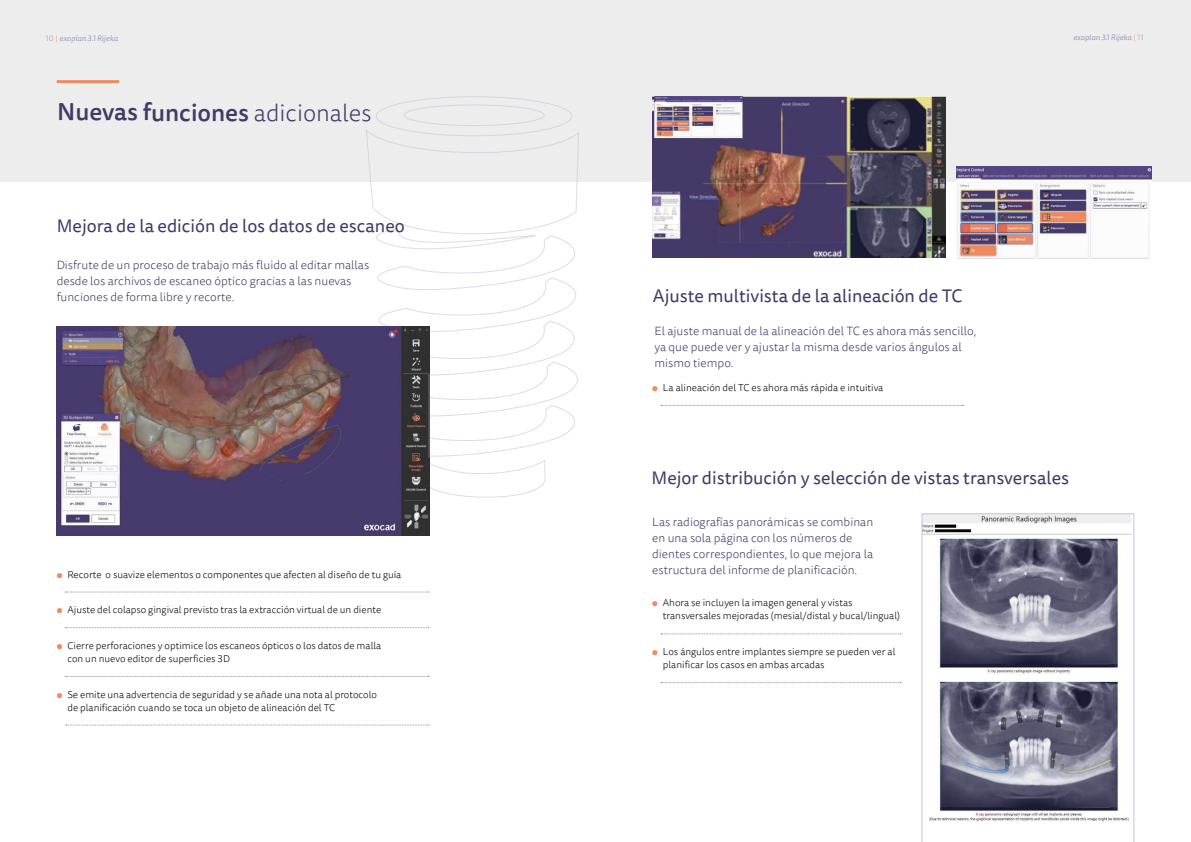
<style>
.page{position:relative;width:1191px;height:842px;background:#fff}
.page>*{position:absolute;margin:0;border:0;box-sizing:border-box;transform-origin:0 0}
.t1{font:500 24px "Tisa Sans Pro";letter-spacing:-.005em;color:#433a67}
.t2{font:18px "Tisa Sans Pro";color:#433a67}
.t3{font:300 12px/16px "Tisa Sans Pro";color:#433a67}
.t4{font:300 10px/13px "Tisa Sans Pro";color:#000}
.t5{font:italic 8px "Tisa Sans Pro";color:#9ca0b9}
.s1{font-weight:300;font-style:normal}
.s2{font-weight:300;font-style:normal;color:#f08a5f}
.s3{font-weight:300}
.s4{color:#f08a5f}
</style>
<div class="page">
<div style="left:0;top:0;width:1191px;height:181px;background:#ededed"></div>
<img style="left:956px;top:167px;width:195px;height:92px">
<img style="left:652px;top:96px;width:293px;height:162px">
<svg style="left:358px;top:96px;width:234px;height:401px"></svg>
<svg style="left:921px;top:513px;width:213px;height:329px"></svg>
<img style="left:57px;top:326px;width:372px;height:210px">
<hr style="left:57px;top:80px;width:62px;height:3px;background:#f08a5f">
<svg style="left:65px;top:592px;width:364px;height:1px"></svg>
<svg style="left:65px;top:627px;width:364px;height:1px"></svg>
<svg style="left:65px;top:676px;width:364px;height:1px"></svg>
<svg style="left:65px;top:725px;width:364px;height:1px"></svg>
<svg style="left:661px;top:405px;width:302px;height:1px"></svg>
<svg style="left:661px;top:634px;width:240px;height:1px"></svg>
<svg style="left:661px;top:682px;width:240px;height:1px"></svg>
<p class="t5" style="left:46px;top:33px;width:74px"><span class="s1">10</span> <span class="s2">|</span> exoplan 3.1 Rijeka</p>
<p class="t5" style="left:1073px;top:32px;width:72px">exoplan 3.1 Rijeka <span class="s2">|</span> <span class="s1">11</span></p>
<h1 class="t1" style="left:57px;top:95px;width:316px">Nuevas funciones <span class="s3">adicionales</span></h1>
<h2 class="t2" style="left:57px;top:214px;width:350px">Mejora de la edición de los datos de escaneo</h2>
<p class="t3" style="left:57px;top:257px;width:314px">Disfrute de un proceso de trabajo más fluido al editar mallas desde los archivos de escaneo óptico gracias a las nuevas funciones de forma libre y recorte.</p>
<p class="t4" style="left:57px;top:568px;width:346px"><span class="s4">●</span> Recorte o suavize elementos o componentes que afecten al diseño de tu guía</p>
<p class="t4" style="left:57px;top:604px;width:326px"><span class="s4">●</span> Ajuste del colapso gingival previsto tras la extracción virtual de un diente</p>
<p class="t4" style="left:67px;top:639px;width:315px;text-indent:-11px"><span class="s4">●</span> Cierre perforaciones y optimice los escaneos ópticos o los datos de malla con un nuevo editor de superficies 3D</p>
<p class="t4" style="left:67px;top:688px;width:311px;text-indent:-11px"><span class="s4">●</span> Se emite una advertencia de seguridad y se añade una nota al protocolo de planificación cuando se toca un objeto de alineación del TC</p>
<h2 class="t2" style="left:653px;top:283px;width:311px">Ajuste multivista de la alineación de TC</h2>
<p class="t3" style="left:654px;top:323px;width:323px">El ajuste manual de la alineación del TC es ahora más sencillo, ya que puede ver y ajustar la misma desde varios ángulos al mismo tiempo.</p>
<p class="t4" style="left:652px;top:381px;width:233px"><span class="s4">●</span> La alineación del TC es ahora más rápida e intuitiva</p>
<h2 class="t2" style="left:651px;top:465px;width:419px">Mejor distribución y selección de vistas transversales</h2>
<p class="t3" style="left:652px;top:514px;width:223px">Las radiografías panorámicas se combinan en una sola página con los números de dientes correspondientes, lo que mejora la estructura del informe de planificación.</p>
<p class="t4" style="left:663px;top:597px;width:239px;text-indent:-11px"><span class="s4">●</span> Ahora se incluyen la imagen general y vistas transversales mejoradas (mesial/distal y bucal/lingual)</p>
<p class="t4" style="left:663px;top:645px;width:234px;text-indent:-11px"><span class="s4">●</span> Los ángulos entre implantes siempre se pueden ver al planificar los casos en ambas arcadas</p>
</div>
